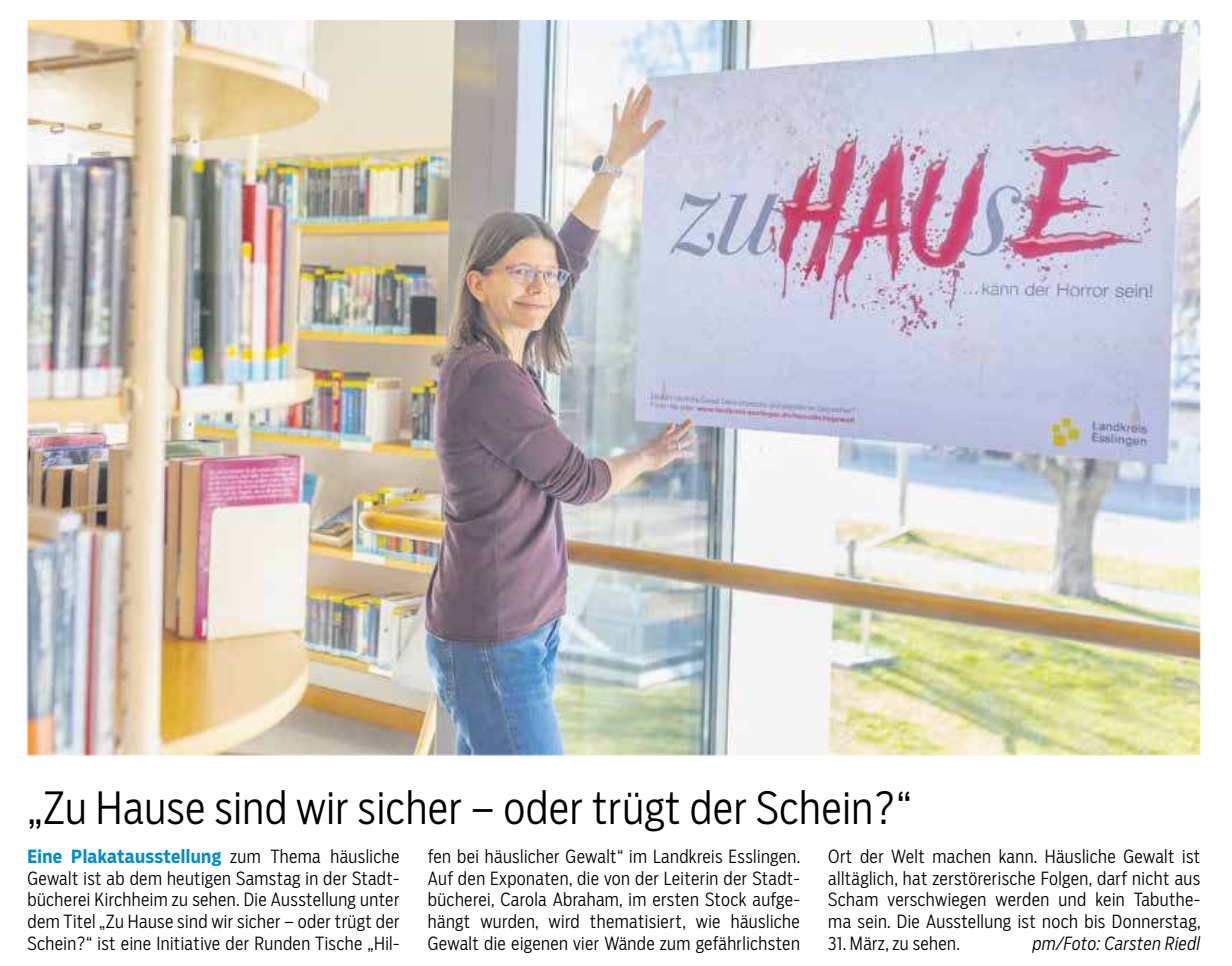
<style>
.page{position:relative;width:1232px;height:966px;background:#fff}
.page>*{position:absolute;margin:0;border:0;box-sizing:border-box;transform-origin:0 0}
.t1{font:300 44px "Salvo Sans Cond";letter-spacing:.01em;color:#000}
.t2{font:300 18px/21.6px "Salvo Sans Cond";letter-spacing:.02em;color:#000;text-align:justify}
.t3{font:italic 300 18px "Salvo Sans Cond";letter-spacing:.02em;color:#000}
.s1{font-weight:700;color:#008dca}
</style>
<div class="page">
<img style="left:26px;top:21px;width:1175px;height:734px">
<h1 class="t1" style="left:27px;top:785px;width:885px">„Zu Hause sind wir sicher – oder trügt der Schein?“</h1>
<p class="t2" style="left:27px;top:846px;width:373px"><span class="s1">Eine Plakatausstellung</span> zum Thema häusliche Gewalt ist ab dem heutigen Samstag in der Stadt&shy;bücherei Kirchheim zu sehen. Die Ausstellung unter dem Titel „Zu Hause sind wir sicher – oder trügt der Schein?“ ist eine Initiative der Runden Tische „Hil-</p>
<p class="t2" style="left:428px;top:846px;width:374px">fen bei häuslicher Gewalt“ im Landkreis Esslingen.<br>Auf den Exponaten, die von der Leiterin der Stadt&shy;bücherei, Carola Abraham, im ersten Stock aufge&shy;hängt wurden, wird thematisiert, wie häusliche Gewalt die eigenen vier Wände zum gefährlichsten</p>
<p class="t2" style="left:828px;top:846px;width:374px">Ort der Welt machen kann. Häusliche Gewalt ist alltäglich, hat zerstörerische Folgen, darf nicht aus Scham verschwiegen werden und kein Tabuthe&shy;ma sein. Die Ausstellung ist noch bis Donnerstag,</p>
<p class="t2" style="left:828px;top:932px;width:133px">31. März, zu sehen.</p>
<p class="t3" style="left:1032px;top:936px;width:169px">pm/Foto: Carsten Riedl</p>
</div>
